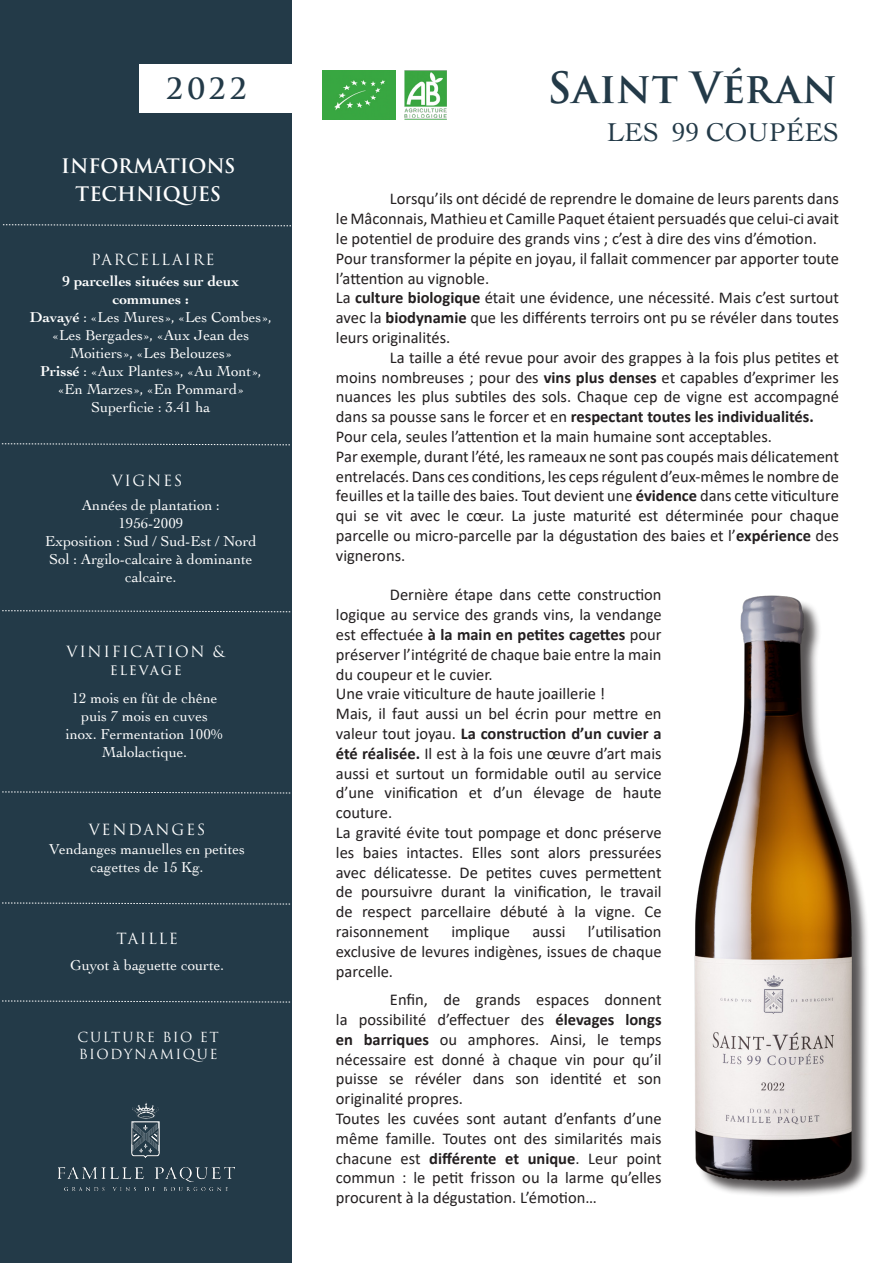
<style>
.page{position:relative;width:893px;height:1263px;background:#fff}
.page>*{position:absolute;margin:0;border:0;box-sizing:border-box;transform-origin:0 0}
.t1{font:600 42px "Trajan Pro 3";letter-spacing:.01em;color:#233a48}
.t2{font:600 28.5px "Trajan Pro 3";color:#233a48}
.t3{font:27px "Cochin";color:#233a48}
.t4{font:600 19.5px "Trajan Pro 3";letter-spacing:-.005em;color:#fff}
.t5{font:16.5px/19.8px "Calibri";color:#231f20;text-align:justify}
.t6{font:15px/18px "Cochin";color:#fff;text-align:center}
.t7{font:15px "Trajan Pro 3";letter-spacing:.11em;color:#fff}
.t8{font:700 15px/18px "Cochin";color:#fff;text-align:center}
.t9{font:13.5px/16.2px "Trajan Pro 3";letter-spacing:.11em;color:#fff}
.s1{font-weight:700}
</style>
<div class="page">
<div style="left:697px;top:598px;width:172px;height:600px;background:#231f20;opacity:.75"></div>
<img style="left:694px;top:595px;width:167px;height:603px">
<div style="left:0;top:0;width:291px;height:1263px;background:#233a48"></div>
<svg style="left:2px;top:610px;width:289px;height:2px"></svg>
<svg style="left:2px;top:791px;width:289px;height:2px"></svg>
<svg style="left:2px;top:902px;width:288px;height:2px"></svg>
<svg style="left:2px;top:1000px;width:288px;height:2px"></svg>
<svg style="left:1px;top:443px;width:289px;height:2px"></svg>
<img style="left:58px;top:1102px;width:176px;height:89px">
<svg style="left:3px;top:224px;width:288px;height:2px"></svg>
<div style="left:139px;top:64px;width:153px;height:48px;background:#fff"></div>
<img style="left:404px;top:70px;width:43px;height:49px">
<img style="left:323px;top:70px;width:72px;height:49px">
<p class="t2" style="left:232px;top:70px;width:14px">1</p>
<p class="t1" style="left:548px;top:58px;width:291px">Saint Véran</p>
<p class="t3" style="left:607px;top:114px;width:234px">LES 99 COUPÉES</p>
<p class="t2" style="left:166px;top:68px;width:82px">2022</p>
<p class="t4" style="left:61px;top:152px;width:175px">INFORMATIONS</p>
<p class="t4" style="left:76px;top:180px;width:147px">TECHNIQUES</p>
<p class="t7" style="left:91px;top:249px;width:125px">PARCELLAIRE</p>
<p class="t8" style="left:63px;top:272px;width:178px">9 parcelles situées sur deux communes :</p>
<p class="t6" style="left:30px;top:307px;width:243px"><span class="s1">Davayé</span> : «Les Mures», «Les Combes», «Les Bergades», «Aux Jean des<br>Moitiers», «Les Belouzes»</p>
<p class="t6" style="left:40px;top:361px;width:223px"><span class="s1">Prissé</span> : «Aux Plantes», «Au Mont», «En Marzes», «En Pommard»</p>
<p class="t6" style="left:91px;top:397px;width:121px">Superficie : 3.41 ha</p>
<p class="t7" style="left:112px;top:470px;width:72px">VIGNES</p>
<p class="t6" style="left:82px;top:496px;width:140px">Années de plantation :</p>
<p class="t6" style="left:118px;top:514px;width:66px">1956-2009</p>
<p class="t6" style="left:45px;top:532px;width:213px">Exposition : Sud / Sud-Est / Nord</p>
<p class="t6" style="left:49px;top:550px;width:205px">Sol : Argilo-calcaire à dominante calcaire.</p>
<p class="t7" style="left:67px;top:641px;width:160px">VINIFICATION &amp;</p>
<p class="t7" style="left:110px;top:659px;width:74px">elevage</p>
<p class="t6" style="left:66px;top:688px;width:159px">12 mois en fût de chêne puis 7 mois en cuves inox. Fermentation 100%<br>Malolactique.</p>
<p class="t7" style="left:89px;top:819px;width:118px">VENDANGES</p>
<p class="t6" style="left:49px;top:839px;width:197px">Vendanges manuelles en petites cagettes de 15 Kg.</p>
<p class="t7" style="left:116px;top:928px;width:63px">TAILLE</p>
<p class="t6" style="left:70px;top:955px;width:156px">Guyot à baguette courte.</p>
<p class="t9" style="left:78px;top:1030px;width:143px">CULTURE BIO ET<br>BIODYNAMIQUE</p>
<p class="t5" style="left:336px;top:188px;width:504px;text-indent:54px">Lorsqu’ils ont décidé de reprendre le domaine de leurs parents dans le Mâconnais, Mathieu et Camille Paquet étaient persuadés que celui-ci avait le potentiel de produire des grands vins ; c’est à dire des vins d’émotion.</p>
<p class="t5" style="left:336px;top:248px;width:505px">Pour transformer la pépite en joyau, il fallait commencer par apporter toute l’attention au vignoble.</p>
<p class="t5" style="left:336px;top:287px;width:505px">La <span class="s1">culture biologique</span> était une évidence, une nécessité. Mais c’est surtout avec la <span class="s1">biodynamie</span> que les différents terroirs ont pu se révéler dans toutes leurs originalités.</p>
<p class="t5" style="left:336px;top:347px;width:505px;text-indent:54px">La taille a été revue pour avoir des grappes à la fois plus petites et moins nombreuses ; pour des <span class="s1">vins plus denses</span> et capables d’exprimer les nuances les plus subtiles des sols. Chaque cep de vigne est accompagné dans sa pousse sans le forcer et en <span class="s1">respectant toutes les individualités.</span></p>
<p class="t5" style="left:336px;top:426px;width:438px">Pour cela, seules l’attention et la main humaine sont acceptables.</p>
<p class="t5" style="left:336px;top:446px;width:505px">Par exemple, durant l’été, les rameaux ne sont pas coupés mais délicatement entrelacés. Dans ces conditions, les ceps régulent d’eux-mêmes le nombre de feuilles et la taille des baies. Tout devient une <span class="s1">évidence</span> dans cette viticulture qui se vit avec le cœur. La juste maturité est déterminée pour chaque parcelle ou micro-parcelle par la dégustation des baies et l’<span class="s1">expérience</span> des vignerons.</p>
<p class="t5" style="left:336px;top:584px;width:327px;text-indent:54px">Dernière étape dans cette construction logique au service des grands vins, la vendange est effectuée <span class="s1">à la main en petites cagettes</span> pour préserver l’intégrité de chaque baie entre la main du coupeur et le cuvier.</p>
<p class="t5" style="left:336px;top:683px;width:271px">Une vraie viticulture de haute joaillerie !</p>
<p class="t5" style="left:336px;top:703px;width:327px">Mais, il faut aussi un bel écrin pour mettre en valeur tout joyau. <span class="s1">La construction d’un cuvier a été réalisée.</span> Il est à la fois une œuvre d’art mais aussi et surtout un formidable outil au service d’une vinification et d’un élevage de haute couture.</p>
<p class="t5" style="left:336px;top:822px;width:327px">La gravité évite tout pompage et donc préserve les baies intactes. Elles sont alors pressurées avec délicatesse. De petites cuves permettent de poursuivre durant la vinification, le travail de respect parcellaire débuté à la vigne. Ce raisonnement</p>
<p class="t5" style="left:336px;top:921px;width:327px;text-indent:252px">l’utilisation exclusive de levures indigènes, issues de chaque parcelle.</p>
<p class="t5" style="left:336px;top:989px;width:327px;text-indent:54px">Enfin, de grands espaces donnent la possibilité d’effectuer des <span class="s1">élevages longs en barriques</span> ou amphores. Ainsi, le temps nécessaire est donné à chaque vin pour qu’il puisse se révéler dans son identité et son originalité propres.</p>
<p class="t5" style="left:336px;top:1108px;width:327px">Toutes les cuvées sont autant d’enfants d’une même famille. Toutes ont des similarités mais chacune est <span class="s1">différente et unique</span>. Leur point commun : le petit frisson ou la larme qu’elles procurent à la dégustation. L’émotion…</p>
<p class="t5" style="left:451px;top:921px;width:60px">implique</p>
<p class="t5" style="left:532px;top:921px;width:35px">aussi</p>
</div>
